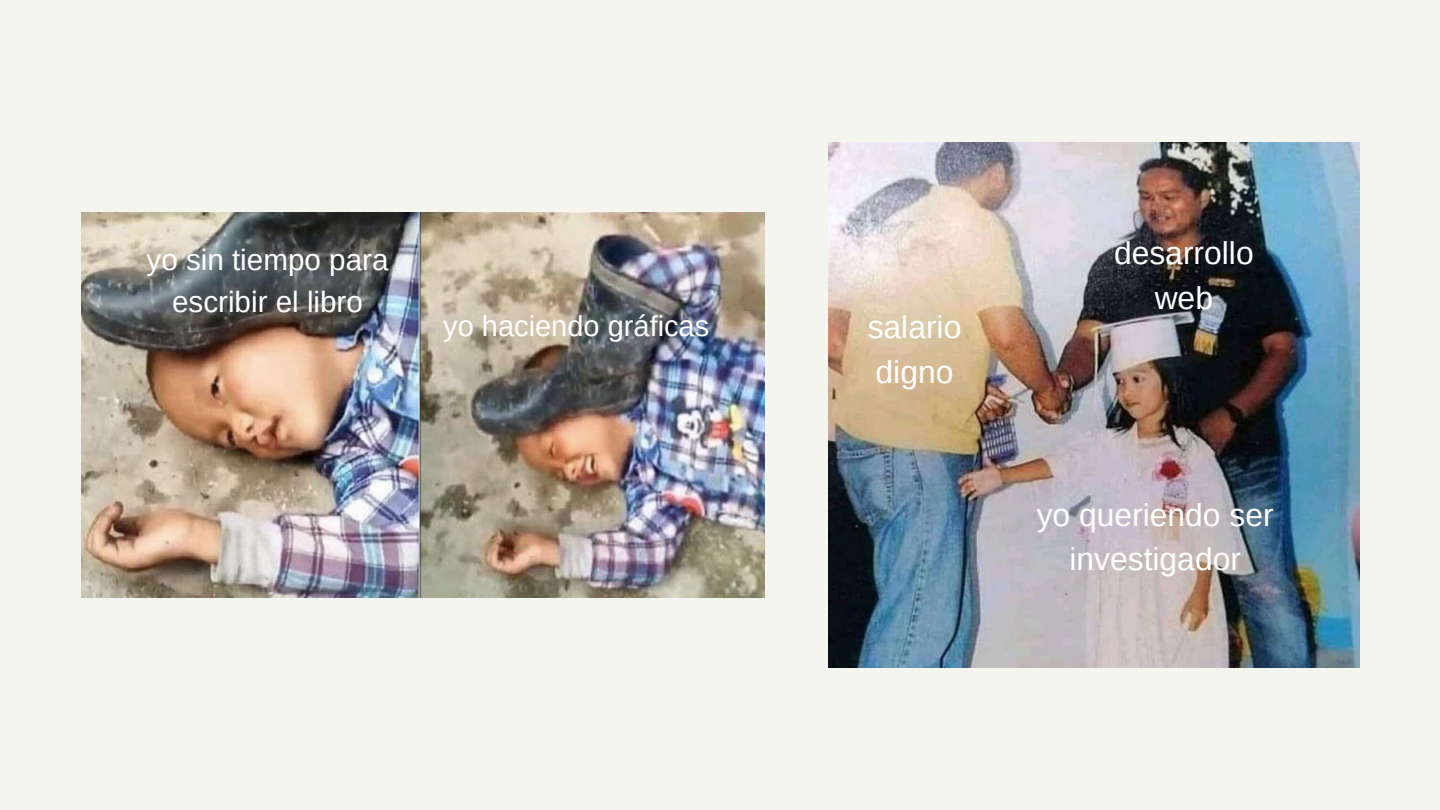
<style>
.page{position:relative;width:1440px;height:810px;background:#f5f5ef}
.page>*{position:absolute;margin:0;border:0;box-sizing:border-box;transform-origin:0 0}
.t1{font:31.8px/44.5px "Arimo";color:#fff;text-align:center}
.t2{font:29.6px/41.5px "Arimo";color:#fff;text-align:center}
.t3{font:29px "Arimo";color:#fff}
</style>
<div class="page">
<img style="left:81px;top:213px;width:684px;height:384px">
<img style="left:828px;top:143px;width:531px;height:525px">
<p class="t2" style="left:147px;top:239px;width:243px">yo sin tiempo para escribir el libro</p>
<p class="t3" style="left:443px;top:309px;width:268px">yo haciendo gráficas</p>
<p class="t1" style="left:868px;top:305px;width:95px;text-align:left">salario digno</p>
<p class="t1" style="left:1114px;top:231px;width:141px">desarrollo web</p>
<p class="t1" style="left:1037px;top:493px;width:238px">yo queriendo ser investigador</p>
</div>
